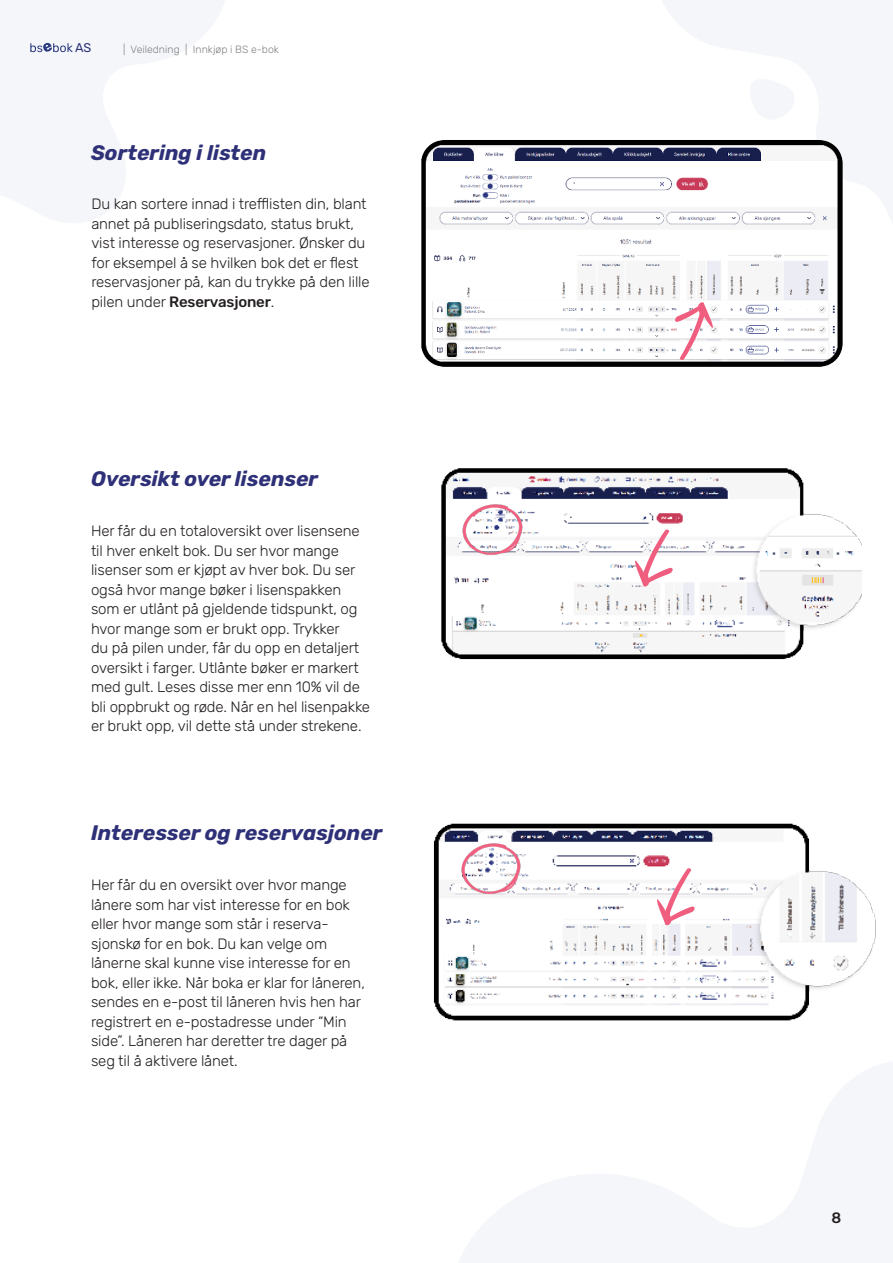
<style>
.page{position:relative;width:893px;height:1263px;background:#fff}
.page>*{position:absolute;margin:0;border:0;box-sizing:border-box;transform-origin:0 0}
.t1{font:italic 700 21px "Rubik";color:#2e3078}
.t2{font:300 15px/19.5px "Rubik";letter-spacing:-.01em;color:#231f20}
.t3{font:500 15px "Rubik";color:#231f20}
.t4{font:12.6px "Rubik";color:#2e3279}
.t5{font:300 10.5px "Rubik";color:#808285}
.s1{font-weight:500}
</style>
<div class="page">
<svg style="left:459px;top:1062px;width:434px;height:201px"></svg>
<svg style="left:0;top:0;width:225px;height:223px;fill:#f4f6f9"></svg>
<svg style="left:662px;top:0;width:231px;height:222px;fill:#f4f6f9"></svg>
<svg style="left:749px;top:71px;width:51px;height:51px"></svg>
<img style="left:441px;top:468px;width:420px;height:192px">
<img style="left:421px;top:126px;width:434px;height:241px">
<svg style="left:675px;top:301px;width:38px;height:60px"></svg>
<svg style="left:30px;top:43px;width:43px;height:9px"></svg>
<svg style="left:635px;top:529px;width:38px;height:59px"></svg>
<img style="left:433px;top:823px;width:443px;height:265px">
<img style="left:457px;top:498px;width:71px;height:63px">
<svg style="left:657px;top:867px;width:38px;height:60px"></svg>
<img style="left:455px;top:836px;width:72px;height:64px">
<p class="t4" style="left:75px;top:41px;width:18px">AS</p>
<p class="t5" style="left:123px;top:44px;width:157px">| Veiledning | Innkjøp i BS e-bok</p>
<p class="t1" style="left:91px;top:141px;width:177px">Sortering i listen</p>
<p class="t2" style="left:91px;top:195px;width:280px">Du kan sortere innad i trefflisten din, blant annet på publiseringsdato, status brukt, vist interesse og reservasjoner. Ønsker du for eksempel å se hvilken bok det er flest reservasjoner på, kan du trykke på den lille pilen under <span class="s1">Reservasjoner</span>.</p>
<p class="t1" style="left:91px;top:467px;width:229px">Oversikt over lisenser</p>
<p class="t2" style="left:91px;top:521px;width:280px">Her får du en totaloversikt over lisensene til hver enkelt bok. Du ser hvor mange lisenser som er kjøpt av hver bok. Du ser også hvor mange bøker i lisenspakken som er utlånt på gjeldende tidspunkt, og hvor mange som er brukt opp. Trykker<br>du på pilen under, får du opp en detaljert oversikt i farger. Utlånte bøker er markert med gult. Leses disse mer enn 10% vil de bli oppbrukt og røde. Når en hel lisenpakke er brukt opp, vil dette stå under strekene.</p>
<p class="t1" style="left:91px;top:820px;width:293px">Interesser og reservasjoner</p>
<p class="t2" style="left:91px;top:875px;width:260px">Her får du en oversikt over hvor mange lånere som har vist interesse for en bok eller hvor mange som står i reserva-</p>
<p class="t2" style="left:91px;top:934px;width:275px">sjonskø for en bok. Du kan velge om lånerne skal kunne vise interesse for en bok, eller ikke. Når boka er klar for låneren, sendes en e-post til låneren hvis hen har registrert en e-postadresse under “Min side”. Låneren har deretter tre dager på seg til å aktivere lånet.</p>
<p class="t3" style="left:831px;top:1209px;width:11px">8</p>
</div>
